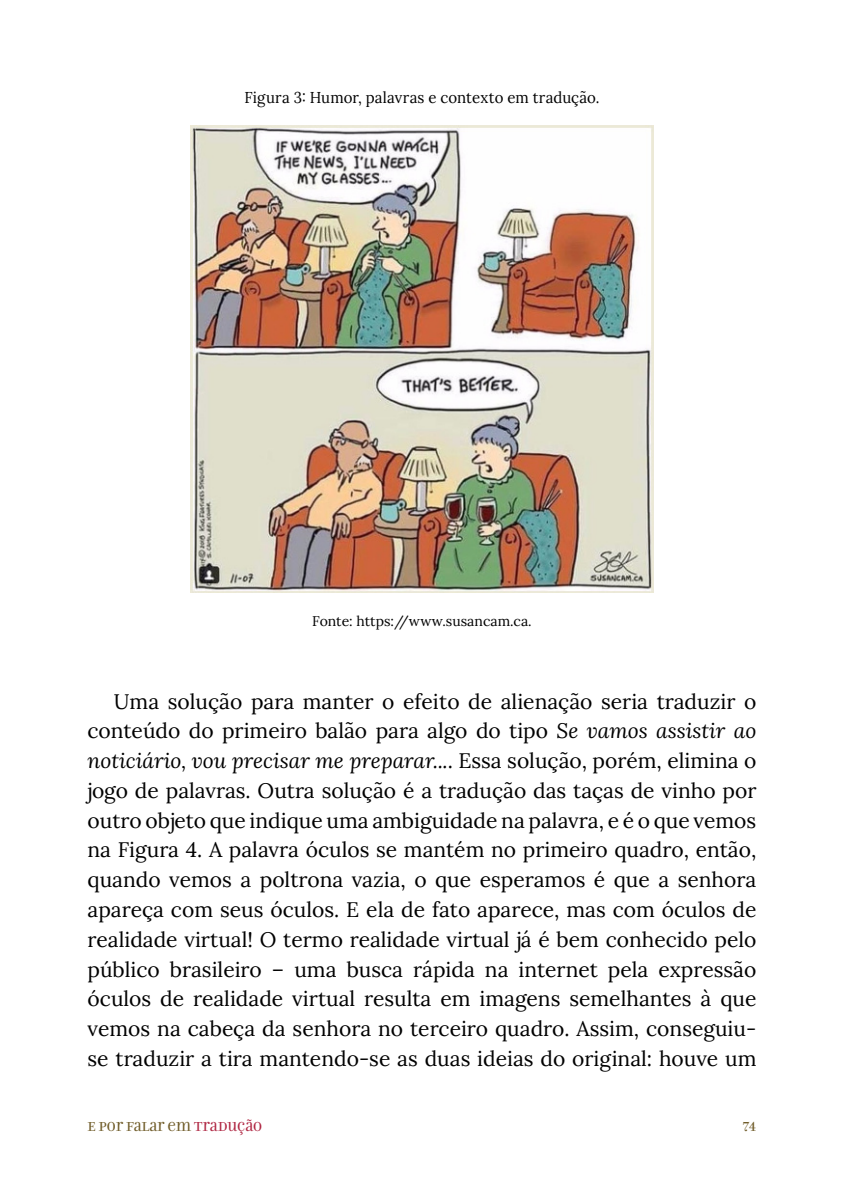
<style>
.page{position:relative;width:844px;height:1191px;background:#fff}
.page>*{position:absolute;margin:0;border:0;box-sizing:border-box;transform-origin:0 0}
.texto{font:21px/29.8px "Lora";color:#000;text-align:justify}
.legenda_top{font:15.75px "Lora";letter-spacing:.01em;color:#000;scale:.95 1}
.fonte{font:14px "Lora";color:#000}
.t1{font:14px "Filosofia Unicase OT";color:#705c29}
.s1{font-style:italic}
.s2{color:#af2642}
</style>
<div class="page">
<img style="left:190px;top:125px;width:463px;height:467px">
<p class="legenda_top" style="left:244px;top:86px;width:375px">Figura 3: Humor, palavras e contexto em tradução.</p>
<p class="fonte" style="left:312px;top:611px;width:221px">Fonte: https://www.susancam.ca.</p>
<p class="texto" style="left:88px;top:685px;width:670px;text-indent:26px">Uma solução para manter o efeito de alienação seria traduzir o conteúdo do primeiro balão para algo do tipo <span class="s1">Se vamos assistir ao noticiário, vou precisar me preparar...</span>. Essa solução, porém, elimina o jogo de palavras. Outra solução é a tradução das taças de vinho por outro objeto que indique uma ambiguidade na palavra, e é o que vemos na Figura 4. A palavra óculos se mantém no primeiro quadro, então, quando vemos a poltrona vazia, o que esperamos é que a senhora apareça com seus óculos. E ela de fato aparece, mas com óculos de realidade virtual! O termo realidade virtual já é bem conhecido pelo público brasileiro – uma busca rápida na internet pela expressão óculos de realidade virtual resulta em imagens semelhantes à que vemos na cabeça da senhora no terceiro quadro. Assim, conseguiu&shy;se traduzir a tira mantendo-se as duas ideias do original: houve um</p>
<p class="t1" style="left:88px;top:1118px;width:176px">E POR FALAR EM <span class="s2">TRADUÇÃO</span></p>
<p class="t1" style="left:742px;top:1118px;width:15px">74</p>
</div>
